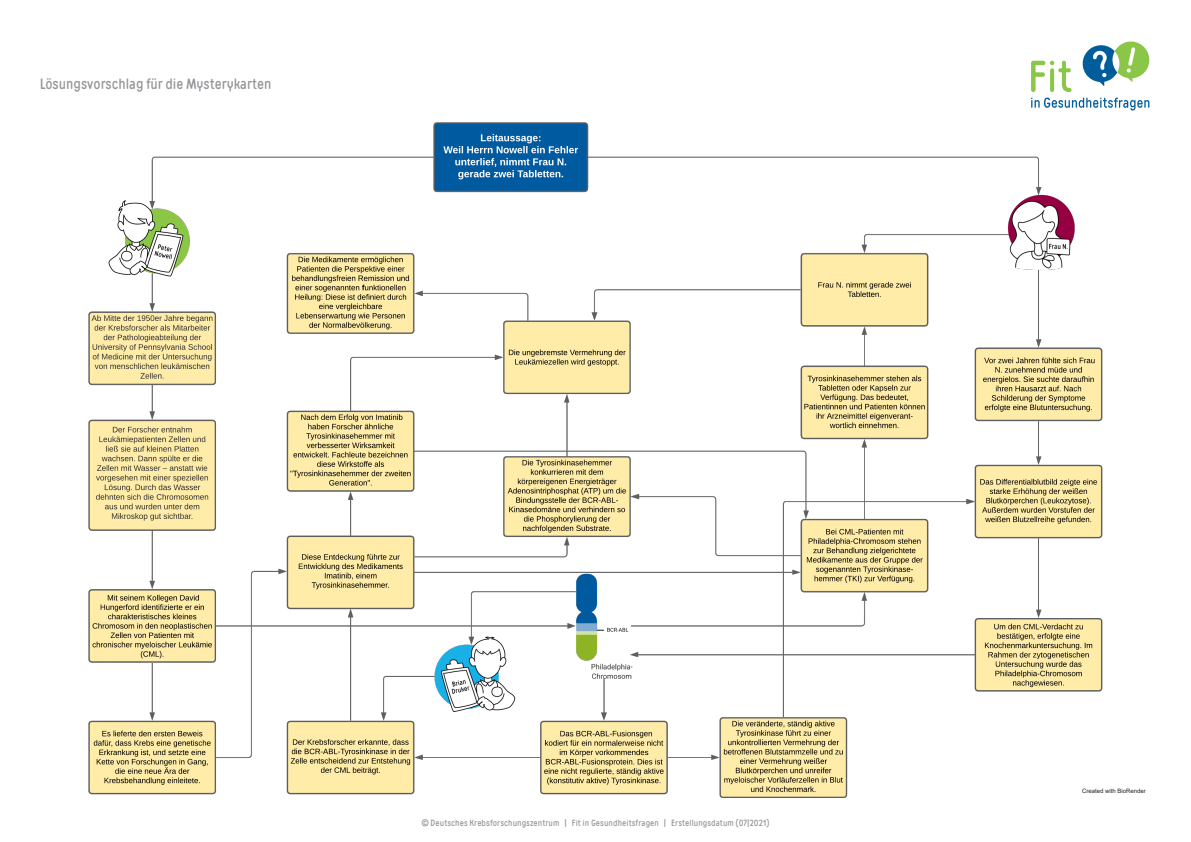
<style>
.page{position:relative;width:1191px;height:842px;background:#fff}
.page>*{position:absolute;margin:0;border:0;box-sizing:border-box;transform-origin:0 0}
.Überschrift_M{font:15.1px "Matias";color:#939598}
.Inhaltsverzeichnis{font:9px "Matias";letter-spacing:.01em;color:#939598}
.Fließtext{font:6px "Arial";color:#231f20}
</style>
<div class="page">
<svg style="left:1031px;top:61px;width:40px;height:31px"></svg>
<svg style="left:1031px;top:98px;width:118px;height:12px"></svg>
<svg style="left:1082px;top:41px;width:68px;height:45px"></svg>
<img style="left:88px;top:122px;width:1015px;height:675px">
<p class="Überschrift_M" style="left:40px;top:74px;width:233px">Lösungsvorschlag für die Mysterykarten</p>
<p class="Inhaltsverzeichnis" style="left:421px;top:817px;width:350px">© Deutsches Krebsforschungszentrum | Fit in Gesundheitsfragen | Erstellungsdatum (07|2021)</p>
<p class="Fließtext" style="left:1082px;top:787px;width:65px">Created with BioRender</p>
</div>
